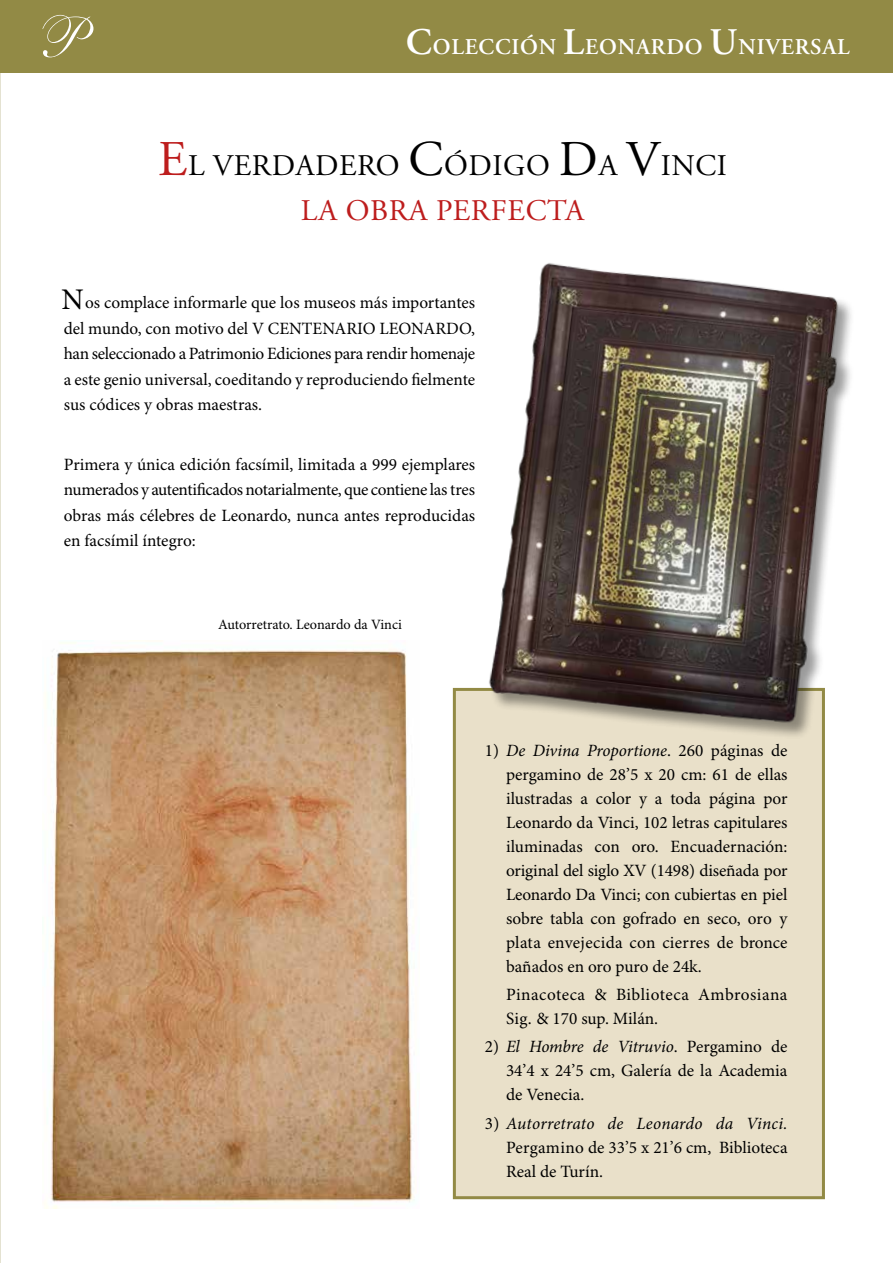
<style>
.page{position:relative;width:893px;height:1263px;background:#fff}
.page>*{position:absolute;margin:0;border:0;box-sizing:border-box;transform-origin:0 0}
.t1{font:30px/45px "Adobe Garamond";letter-spacing:.02em;color:#000;text-align:center}
.t2{font:30px "Minion Pro";color:#000}
.t3{font:600 22.5px "Adobe Garamond Pro";letter-spacing:.035em;color:#fff}
.t4{font:17.25px/24px "Minion Pro";color:#000;text-align:justify}
.t5{font:17.25px/24px "Minion Pro";letter-spacing:.025em;color:#000}
.t6{font:14.25px "Minion Pro";letter-spacing:-.005em;color:#000}
.s1{font-size:37.5px}
.s2{font-size:49.95px;color:#bd1d1d}
.s3{font-size:49.95px}
.s4{color:#bd1d1d}
.s5{font-style:italic}
</style>
<div class="page">
<div style="left:453px;top:688px;width:372px;height:511px;background:#e9e0c9;border:3px solid #928a45"></div>
<div style="left:0;top:0;width:893px;height:72px;background:#928a45"></div>
<svg style="left:43px;top:15px;width:50px;height:42px"></svg>
<img style="left:475px;top:263px;width:376px;height:480px">
<img style="left:46px;top:642px;width:368px;height:567px">
<h2 class="t3" style="left:406px;top:34px;width:446px"><span class="s1">C</span>OLECCIÓN <span class="s1">L</span>EONARDO <span class="s1">U</span>NIVERSAL</h2>
<h1 class="t1" style="left:158px;top:143px;width:571px"><span class="s2">E</span>L VERDADERO <span class="s3">C</span>ÓDIGO <span class="s3">D</span>A <span class="s3">V</span>INCI<br><span class="s4">LA OBRA PERFECTA</span></h1>
<h1 class="t2" style="left:62px;top:281px;width:24px">N</h1>
<p class="t4" style="left:64px;top:291px;width:413px;line-height:25.5px;text-indent:21px">os complace informarle que los museos más importantes del mundo, con motivo del V CENTENARIO LEONARDO, han seleccionado a Patrimonio Ediciones para rendir homenaje a este genio universal, coeditando y reproduciendo fielmente sus códices y obras maestras.</p>
<p class="t4" style="left:64px;top:452px;width:413px;line-height:25.5px">Primera y única edición facsímil, limitada a 999 ejemplares numerados y autentificados notarialmente, que contiene las tres obras más célebres de Leonardo, nunca antes reproducidas en facsímil íntegro:</p>
<p class="t6" style="left:218px;top:616px;width:185px">Autorretrato. Leonardo da Vinci</p>
<p class="t4" style="left:506px;top:739px;width:283px;text-indent:-21px">1) <span class="s5">De Divina Proportione</span>. 260 páginas de pergamino de 28’5 x 20 cm: 61 de ellas ilustradas a color y a toda página por Leonardo da Vinci, 102 letras capitulares iluminadas con oro. Encuadernación: original del siglo XV (1498) diseñada por Leonardo Da Vinci; con cubiertas en piel sobre tabla con gofrado en seco, oro y plata envejecida con cierres de bronce bañados en oro puro de 24k.</p>
<p class="t5" style="left:506px;top:983px;width:283px">Pinacoteca &amp; Biblioteca Ambrosiana<br>Sig. &amp; 170 sup. Milán.</p>
<p class="t4" style="left:506px;top:1036px;width:283px;text-indent:-21px">2) <span class="s5">El Hombre de Vitruvio</span>. Pergamino de 34’4 x 24’5 cm, Galería de la Academia de Venecia.</p>
<p class="t4" style="left:506px;top:1112px;width:283px;text-indent:-21px">3) <span class="s5">Autorretrato de Leonardo da Vinci.<br></span>Pergamino de 33’5 x 21’6 cm, Biblioteca Real de Turín.</p>
</div>
